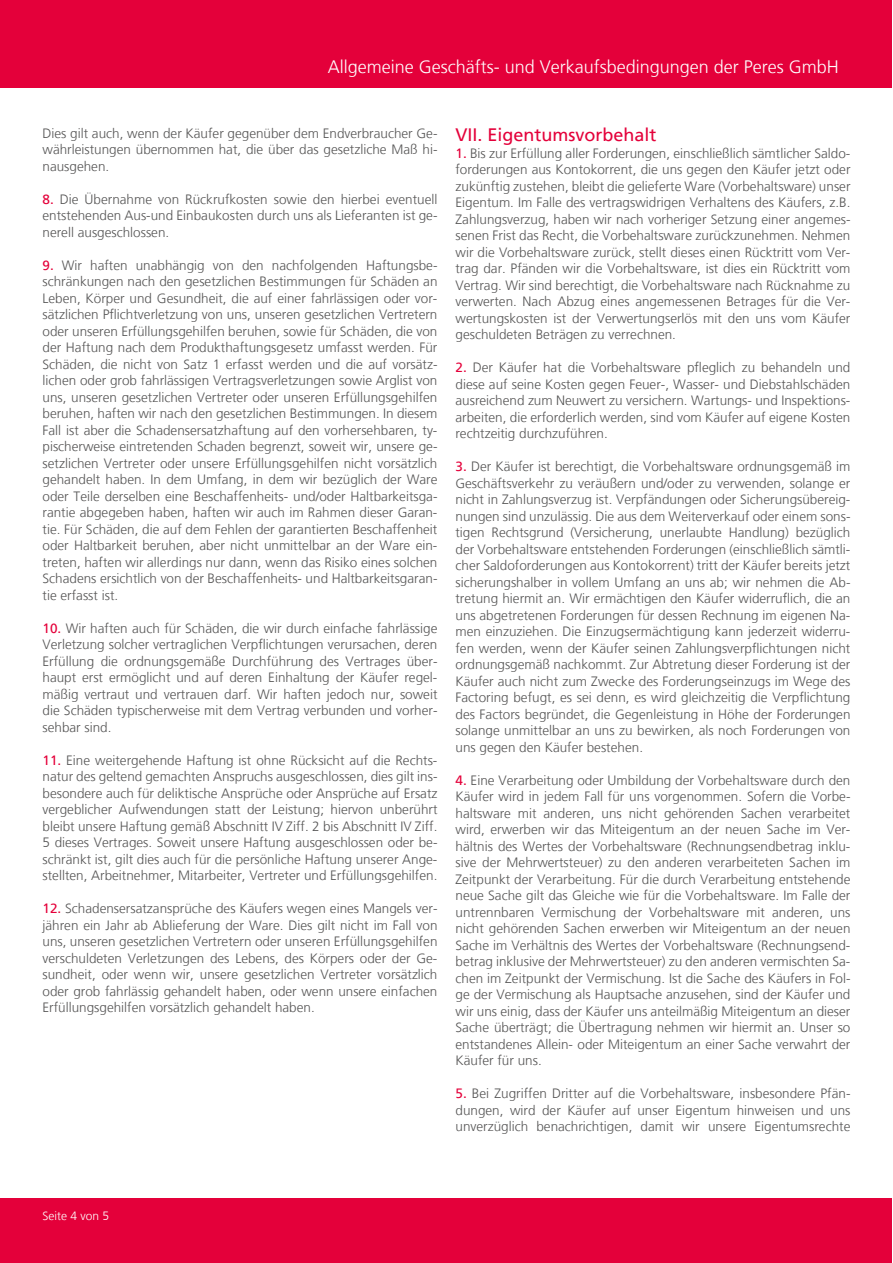
<style>
.page{position:relative;width:893px;height:1263px;background:#fff}
.page>*{position:absolute;margin:0;border:0;box-sizing:border-box;transform-origin:0 0}
.t1{font:300 18px "Frutiger LT";color:#fff}
.t2{font:18px "Frutiger LT";color:#e4003a}
.t3{font:300 13.5px/16.5px "Frutiger LT";color:#565555;text-align:justify}
.t4{font:300 12px "Frutiger LT";color:#fff}
.s1{font-weight:400;color:#e4003a}
</style>
<div class="page">
<div style="left:1px;top:0;width:891px;height:87px;background:#e4003a"></div>
<div style="left:1px;top:1198px;width:891px;height:64px;background:#e4003a"></div>
<h1 class="t1" style="left:328px;top:56px;width:513px">Allgemeine Geschäfts- und Verkaufsbedingungen der Peres GmbH</h1>
<p class="t3" style="left:43px;top:125px;width:396px">Dies gilt auch, wenn der Käufer gegenüber dem Endverbraucher Ge&shy;währleistungen übernommen hat, die über das gesetzliche Maß hi&shy;nausgehen.</p>
<p class="t3" style="left:43px;top:191px;width:396px"><span class="s1">8.</span> Die Übernahme von Rückrufkosten sowie den hierbei eventuell entstehenden Aus-und Einbaukosten durch uns als Lieferanten ist ge&shy;nerell ausgeschlossen.</p>
<p class="t3" style="left:43px;top:257px;width:396px"><span class="s1">9.</span> Wir haften unabhängig von den nachfolgenden Haftungsbe&shy;schränkungen nach den gesetzlichen Bestimmungen für Schäden an Leben, Körper und Gesundheit, die auf einer fahrlässigen oder vor&shy;sätzlichen Pflichtverletzung von uns, unseren gesetzlichen Vertretern oder unseren Erfüllungsgehilfen beruhen, sowie für Schäden, die von der Haftung nach dem Produkthaftungsgesetz umfasst werden. Für Schäden, die nicht von Satz 1 erfasst werden und die auf vorsätz&shy;lichen oder grob fahrlässigen Vertragsverletzungen sowie Arglist von uns, unseren gesetzlichen Vertreter oder unseren Erfüllungsgehilfen beruhen, haften wir nach den gesetzlichen Bestimmungen. In diesem Fall ist aber die Schadensersatzhaftung auf den vorhersehbaren, ty&shy;pischerweise eintretenden Schaden begrenzt, soweit wir, unsere ge&shy;setzlichen Vertreter oder unsere Erfüllungsgehilfen nicht vorsätzlich gehandelt haben. In dem Umfang, in dem wir bezüglich der Ware oder Teile derselben eine Beschaffenheits- und/oder Haltbarkeitsga&shy;rantie abgegeben haben, haften wir auch im Rahmen dieser Garan&shy;tie. Für Schäden, die auf dem Fehlen der garantierten Beschaffenheit oder Haltbarkeit beruhen, aber nicht unmittelbar an der Ware ein&shy;treten, haften wir allerdings nur dann, wenn das Risiko eines solchen Schadens ersichtlich von der Beschaffenheits- und Haltbarkeitsgaran&shy;tie erfasst ist.</p>
<p class="t3" style="left:43px;top:620px;width:396px"><span class="s1">10.</span> Wir haften auch für Schäden, die wir durch einfache fahrlässige Verletzung solcher vertraglichen Verpflichtungen verursachen, deren Erfüllung die ordnungsgemäße Durchführung des Vertrages über&shy;haupt erst ermöglicht und auf deren Einhaltung der Käufer regel&shy;mäßig vertraut und vertrauen darf. Wir haften jedoch nur, soweit die Schäden typischerweise mit dem Vertrag verbunden und vorher&shy;sehbar sind.</p>
<p class="t3" style="left:43px;top:752px;width:396px"><span class="s1">11.</span> Eine weitergehende Haftung ist ohne Rücksicht auf die Rechts&shy;natur des geltend gemachten Anspruchs ausgeschlossen, dies gilt ins&shy;besondere auch für deliktische Ansprüche oder Ansprüche auf Ersatz vergeblicher Aufwendungen statt der Leistung; hiervon unberührt bleibt unsere Haftung gemäß Abschnitt IV Ziff. 2 bis Abschnitt IV Ziff.<br>5 dieses Vertrages. Soweit unsere Haftung ausgeschlossen oder be&shy;schränkt ist, gilt dies auch für die persönliche Haftung unserer Ange&shy;stellten, Arbeitnehmer, Mitarbeiter, Vertreter und Erfüllungsgehilfen.</p>
<p class="t3" style="left:43px;top:900px;width:396px"><span class="s1">12.</span> Schadensersatzansprüche des Käufers wegen eines Mangels ver&shy;jähren ein Jahr ab Ablieferung der Ware. Dies gilt nicht im Fall von uns, unseren gesetzlichen Vertretern oder unseren Erfüllungsgehilfen verschuldeten Verletzungen des Lebens, des Körpers oder der Ge&shy;sundheit, oder wenn wir, unsere gesetzlichen Vertreter vorsätzlich oder grob fahrlässig gehandelt haben, oder wenn unsere einfachen Erfüllungsgehilfen vorsätzlich gehandelt haben.</p>
<h1 class="t2" style="left:455px;top:124px;width:203px">VII. Eigentumsvorbehalt</h1>
<p class="t3" style="left:455px;top:145px;width:396px"><span class="s1">1.</span> Bis zur Erfüllung aller Forderungen, einschließlich sämtlicher Saldo&shy;forderungen aus Kontokorrent, die uns gegen den Käufer jetzt oder zukünftig zustehen, bleibt die gelieferte Ware (Vorbehaltsware) unser Eigentum. Im Falle des vertragswidrigen Verhaltens des Käufers, z.B.<br>Zahlungsverzug, haben wir nach vorheriger Setzung einer angemes&shy;senen Frist das Recht, die Vorbehaltsware zurückzunehmen. Nehmen wir die Vorbehaltsware zurück, stellt dieses einen Rücktritt vom Ver&shy;trag dar. Pfänden wir die Vorbehaltsware, ist dies ein Rücktritt vom Vertrag. Wir sind berechtigt, die Vorbehaltsware nach Rücknahme zu verwerten. Nach Abzug eines angemessenen Betrages für die Ver&shy;wertungskosten ist der Verwertungserlös mit den uns vom Käufer geschuldeten Beträgen zu verrechnen.</p>
<p class="t3" style="left:455px;top:359px;width:396px"><span class="s1">2.</span> Der Käufer hat die Vorbehaltsware pfleglich zu behandeln und diese auf seine Kosten gegen Feuer-, Wasser- und Diebstahlschäden ausreichend zum Neuwert zu versichern. Wartungs- und Inspektions&shy;arbeiten, die erforderlich werden, sind vom Käufer auf eigene Kosten rechtzeitig durchzuführen.</p>
<p class="t3" style="left:455px;top:458px;width:396px"><span class="s1">3.</span> Der Käufer ist berechtigt, die Vorbehaltsware ordnungsgemäß im Geschäftsverkehr zu veräußern und/oder zu verwenden, solange er nicht in Zahlungsverzug ist. Verpfändungen oder Sicherungsübereig&shy;nungen sind unzulässig. Die aus dem Weiterverkauf oder einem sons&shy;tigen Rechtsgrund (Versicherung, unerlaubte Handlung) bezüglich der Vorbehaltsware entstehenden Forderungen (einschließlich sämtli&shy;cher Saldoforderungen aus Kontokorrent) tritt der Käufer bereits jetzt sicherungshalber in vollem Umfang an uns ab; wir nehmen die Ab&shy;tretung hiermit an. Wir ermächtigen den Käufer widerruflich, die an uns abgetretenen Forderungen für dessen Rechnung im eigenen Na&shy;men einzuziehen. Die Einzugsermächtigung kann jederzeit widerru&shy;fen werden, wenn der Käufer seinen Zahlungsverpflichtungen nicht ordnungsgemäß nachkommt. Zur Abtretung dieser Forderung ist der Käufer auch nicht zum Zwecke des Forderungseinzugs im Wege des Factoring befugt, es sei denn, es wird gleichzeitig die Verpflichtung des Factors begründet, die Gegenleistung in Höhe der Forderungen solange unmittelbar an uns zu bewirken, als noch Forderungen von uns gegen den Käufer bestehen.</p>
<p class="t3" style="left:455px;top:772px;width:396px"><span class="s1">4.</span> Eine Verarbeitung oder Umbildung der Vorbehaltsware durch den Käufer wird in jedem Fall für uns vorgenommen. Sofern die Vorbe&shy;haltsware mit anderen, uns nicht gehörenden Sachen verarbeitet wird, erwerben wir das Miteigentum an der neuen Sache im Ver&shy;hältnis des Wertes der Vorbehaltsware (Rechnungsendbetrag inklu&shy;sive der Mehrwertsteuer) zu den anderen verarbeiteten Sachen im Zeitpunkt der Verarbeitung. Für die durch Verarbeitung entstehende neue Sache gilt das Gleiche wie für die Vorbehaltsware. Im Falle der untrennbaren Vermischung der Vorbehaltsware mit anderen, uns nicht gehörenden Sachen erwerben wir Miteigentum an der neuen Sache im Verhältnis des Wertes der Vorbehaltsware (Rechnungsend&shy;betrag inklusive der Mehrwertsteuer) zu den anderen vermischten Sa&shy;chen im Zeitpunkt der Vermischung. Ist die Sache des Käufers in Fol&shy;ge der Vermischung als Hauptsache anzusehen, sind der Käufer und wir uns einig, dass der Käufer uns anteilmäßig Miteigentum an dieser Sache überträgt; die Übertragung nehmen wir hiermit an. Unser so entstandenes Allein- oder Miteigentum an einer Sache verwahrt der Käufer für uns.</p>
<p class="t3" style="left:455px;top:1085px;width:396px"><span class="s1">5.</span> Bei Zugriffen Dritter auf die Vorbehaltsware, insbesondere Pfän&shy;dungen, wird der Käufer auf unser Eigentum hinweisen und uns unverzüglich benachrichtigen, damit wir unsere Eigentumsrechte</p>
<p class="t4" style="left:43px;top:1209px;width:68px">Seite 4 von 5</p>
</div>
